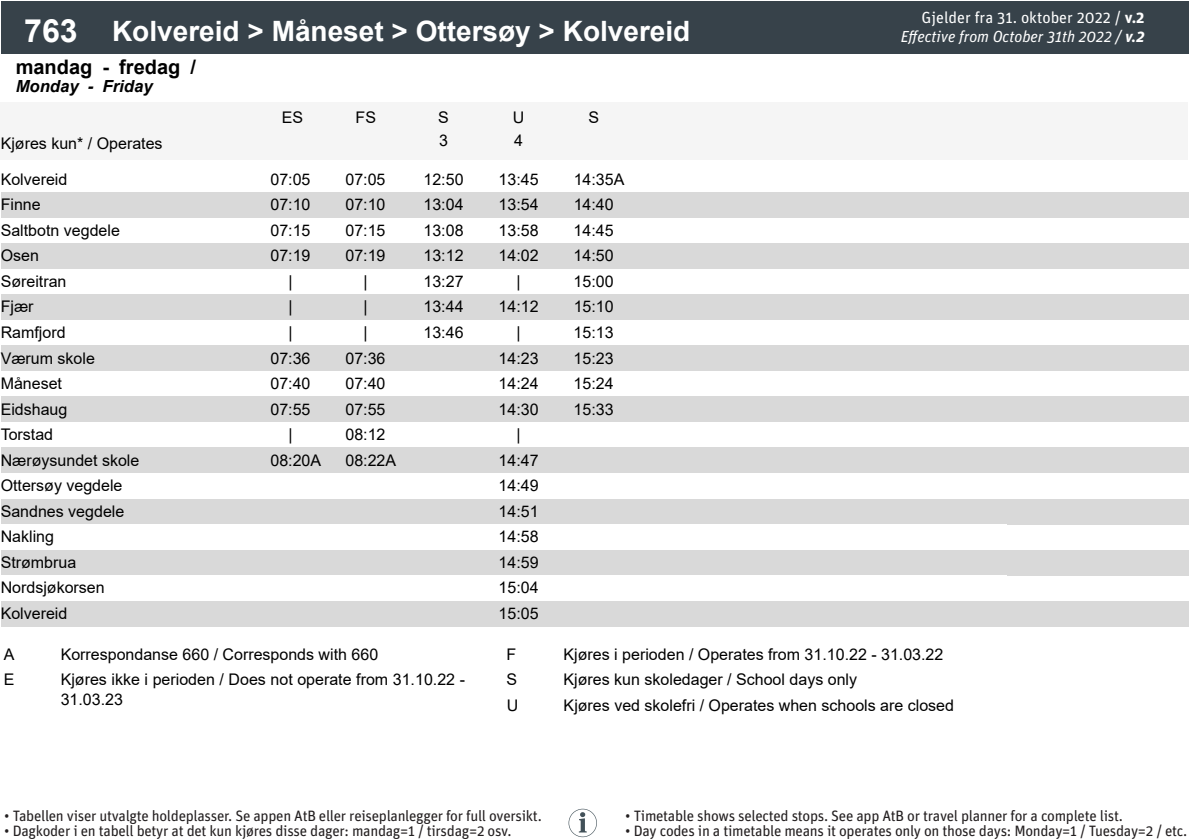
<style>
.page{position:relative;width:1191px;height:840px;background:#fff}
.page>*{position:absolute;margin:0;border:0;box-sizing:border-box;transform-origin:0 0}
.t1{font:700 28px "Arial";color:#fff}
.t2{font:700 20px "Arial";color:#000}
.t3{font:italic 700 16.6px "Arial";color:#000}
.t4{font:16px/22.6px "Arial";color:#000}
.t5{font:italic 16px "Unit Pro";color:#fff}
.t6{font:16px "Unit Pro";color:#fff}
.t7{font:15px "Unit Pro";letter-spacing:-.02em;color:#231f20}
.s1{font-size:32px}
.s2{font-weight:700}
</style>
<div class="page">
<div style="left:1px;top:102px;width:255px;height:57px;background:#f5f5f5"></div>
<div style="left:256px;top:102px;width:75px;height:57px;background:#f5f5f5"></div>
<div style="left:331px;top:102px;width:75px;height:57px;background:#f5f5f5"></div>
<div style="left:406px;top:102px;width:75px;height:57px;background:#f5f5f5"></div>
<div style="left:481px;top:102px;width:75px;height:57px;background:#f5f5f5"></div>
<div style="left:556px;top:102px;width:75px;height:57px;background:#f5f5f5"></div>
<div style="left:631px;top:102px;width:75px;height:57px;background:#f5f5f5"></div>
<div style="left:706px;top:102px;width:75px;height:57px;background:#f5f5f5"></div>
<div style="left:781px;top:102px;width:75px;height:57px;background:#f5f5f5"></div>
<div style="left:856px;top:102px;width:75px;height:57px;background:#f5f5f5"></div>
<div style="left:932px;top:102px;width:256px;height:57px;background:#f5f5f5"></div>
<div style="left:1px;top:2px;width:100px;height:52px;background:#37424a"></div>
<div style="left:101px;top:2px;width:1087px;height:52px;background:#37424a"></div>
<div style="left:1px;top:192px;width:1187px;height:26px;background:#d9d9d9"></div>
<div style="left:1px;top:243px;width:1187px;height:26px;background:#d9d9d9"></div>
<div style="left:1px;top:294px;width:1187px;height:26px;background:#d9d9d9"></div>
<div style="left:1px;top:345px;width:1187px;height:26px;background:#d9d9d9"></div>
<div style="left:1px;top:396px;width:1187px;height:26px;background:#d9d9d9"></div>
<div style="left:1px;top:447px;width:1187px;height:26px;background:#d9d9d9"></div>
<div style="left:1px;top:498px;width:1187px;height:26px;background:#d9d9d9"></div>
<div style="left:1px;top:549px;width:1187px;height:26px;background:#d9d9d9"></div>
<div style="left:1px;top:600px;width:1187px;height:26px;background:#d9d9d9"></div>
<svg style="left:568px;top:808px;width:29px;height:28px"></svg>
<p class="t1" style="left:24px;top:11px;width:667px"><span class="s1">763</span> Kolvereid &gt; Måneset &gt; Ottersøy &gt; Kolvereid</p>
<p class="t2" style="left:16px;top:52px;width:182px">mandag - fredag /</p>
<p class="t3" style="left:16px;top:75px;width:138px">Monday - Friday</p>
<p class="t4" style="left:1px;top:132px;width:163px">Kjøres kun* / Operates</p>
<p class="t4" style="left:282px;top:106px;width:23px">ES</p>
<p class="t4" style="left:355px;top:106px;width:22px">FS</p>
<p class="t4" style="left:438px;top:106px;width:12px">S<br>3</p>
<p class="t4" style="left:513px;top:106px;width:13px">U<br>4</p>
<p class="t4" style="left:588px;top:106px;width:12px">S</p>
<p class="t6" style="left:921px;top:6px;width:224px">Gjelder fra 31. oktober 2022 / <span class="s2">v.2</span></p>
<p class="t5" style="left:900px;top:25px;width:245px">Effective from October 31th 2022 / <span class="s2">v.2</span></p>
<p class="t4" style="left:1px;top:168px;width:68px">Kolvereid</p>
<p class="t4" style="left:270px;top:168px;width:42px">07:05</p>
<p class="t4" style="left:345px;top:168px;width:42px">07:05</p>
<p class="t4" style="left:423px;top:168px;width:42px">12:50</p>
<p class="t4" style="left:498px;top:168px;width:42px">13:45</p>
<p class="t4" style="left:573px;top:168px;width:52px">14:35A</p>
<p class="t4" style="left:1px;top:193px;width:42px">Finne</p>
<p class="t4" style="left:270px;top:193px;width:42px">07:10</p>
<p class="t4" style="left:345px;top:193px;width:42px">07:10</p>
<p class="t4" style="left:423px;top:193px;width:42px">13:04</p>
<p class="t4" style="left:498px;top:193px;width:42px">13:54</p>
<p class="t4" style="left:573px;top:193px;width:42px">14:40</p>
<p class="t4" style="left:1px;top:219px;width:121px">Saltbotn vegdele</p>
<p class="t4" style="left:270px;top:219px;width:42px">07:15</p>
<p class="t4" style="left:345px;top:219px;width:42px">07:15</p>
<p class="t4" style="left:423px;top:219px;width:42px">13:08</p>
<p class="t4" style="left:498px;top:219px;width:42px">13:58</p>
<p class="t4" style="left:573px;top:219px;width:42px">14:45</p>
<p class="t4" style="left:1px;top:244px;width:40px">Osen</p>
<p class="t4" style="left:270px;top:244px;width:42px">07:19</p>
<p class="t4" style="left:345px;top:244px;width:42px">07:19</p>
<p class="t4" style="left:423px;top:244px;width:42px">13:12</p>
<p class="t4" style="left:498px;top:244px;width:42px">14:02</p>
<p class="t4" style="left:573px;top:244px;width:42px">14:50</p>
<p class="t4" style="left:1px;top:270px;width:67px">Søreitran</p>
<p class="t4" style="left:288px;top:270px;width:6px">|</p>
<p class="t4" style="left:363px;top:270px;width:6px">|</p>
<p class="t4" style="left:423px;top:270px;width:42px">13:27</p>
<p class="t4" style="left:516px;top:270px;width:6px">|</p>
<p class="t4" style="left:573px;top:270px;width:42px">15:00</p>
<p class="t4" style="left:1px;top:295px;width:34px">Fjær</p>
<p class="t4" style="left:288px;top:295px;width:6px">|</p>
<p class="t4" style="left:363px;top:295px;width:6px">|</p>
<p class="t4" style="left:423px;top:295px;width:42px">13:44</p>
<p class="t4" style="left:498px;top:295px;width:42px">14:12</p>
<p class="t4" style="left:573px;top:295px;width:42px">15:10</p>
<p class="t4" style="left:1px;top:321px;width:66px">Ramfjord</p>
<p class="t4" style="left:288px;top:321px;width:6px">|</p>
<p class="t4" style="left:363px;top:321px;width:6px">|</p>
<p class="t4" style="left:423px;top:321px;width:42px">13:46</p>
<p class="t4" style="left:516px;top:321px;width:6px">|</p>
<p class="t4" style="left:573px;top:321px;width:42px">15:13</p>
<p class="t4" style="left:1px;top:346px;width:96px">Værum skole</p>
<p class="t4" style="left:270px;top:346px;width:42px">07:36</p>
<p class="t4" style="left:345px;top:346px;width:42px">07:36</p>
<p class="t4" style="left:498px;top:346px;width:42px">14:23</p>
<p class="t4" style="left:573px;top:346px;width:42px">15:23</p>
<p class="t4" style="left:1px;top:372px;width:63px">Måneset</p>
<p class="t4" style="left:270px;top:372px;width:42px">07:40</p>
<p class="t4" style="left:345px;top:372px;width:42px">07:40</p>
<p class="t4" style="left:498px;top:372px;width:42px">14:24</p>
<p class="t4" style="left:573px;top:372px;width:42px">15:24</p>
<p class="t4" style="left:1px;top:397px;width:68px">Eidshaug</p>
<p class="t4" style="left:270px;top:397px;width:42px">07:55</p>
<p class="t4" style="left:345px;top:397px;width:42px">07:55</p>
<p class="t4" style="left:498px;top:397px;width:42px">14:30</p>
<p class="t4" style="left:573px;top:397px;width:42px">15:33</p>
<p class="t4" style="left:1px;top:423px;width:54px">Torstad</p>
<p class="t4" style="left:288px;top:423px;width:6px">|</p>
<p class="t4" style="left:345px;top:423px;width:42px">08:12</p>
<p class="t4" style="left:516px;top:423px;width:6px">|</p>
<p class="t4" style="left:1px;top:448px;width:140px">Nærøysundet skole</p>
<p class="t4" style="left:270px;top:448px;width:52px">08:20A</p>
<p class="t4" style="left:345px;top:448px;width:52px">08:22A</p>
<p class="t4" style="left:498px;top:448px;width:42px">14:47</p>
<p class="t4" style="left:1px;top:474px;width:123px">Ottersøy vegdele</p>
<p class="t4" style="left:498px;top:474px;width:42px">14:49</p>
<p class="t4" style="left:1px;top:499px;width:125px">Sandnes vegdele</p>
<p class="t4" style="left:498px;top:499px;width:42px">14:51</p>
<p class="t4" style="left:1px;top:525px;width:55px">Nakling</p>
<p class="t4" style="left:498px;top:525px;width:42px">14:58</p>
<p class="t4" style="left:1px;top:550px;width:77px">Strømbrua</p>
<p class="t4" style="left:498px;top:550px;width:42px">14:59</p>
<p class="t4" style="left:1px;top:576px;width:105px">Nordsjøkorsen</p>
<p class="t4" style="left:498px;top:576px;width:42px">15:04</p>
<p class="t4" style="left:1px;top:601px;width:68px">Kolvereid</p>
<p class="t4" style="left:498px;top:601px;width:42px">15:05</p>
<p class="t4" style="left:4px;top:642px;width:12px">A</p>
<p class="t4" style="left:61px;top:642px;width:319px">Korrespondanse 660 / Corresponds with 660</p>
<p class="t4" style="left:4px;top:667px;width:12px">E</p>
<p class="t4" style="left:61px;top:669px;width:406px;line-height:19.6px">Kjøres ikke i perioden / Does not operate from 31.10.22 -<br>31.03.23</p>
<p class="t4" style="left:506px;top:642px;width:11px">F</p>
<p class="t4" style="left:563px;top:642px;width:381px">Kjøres i perioden / Operates from 31.10.22 - 31.03.22</p>
<p class="t4" style="left:506px;top:667px;width:12px">S</p>
<p class="t4" style="left:563px;top:667px;width:295px">Kjøres kun skoledager / School days only</p>
<p class="t4" style="left:506px;top:693px;width:13px">U</p>
<p class="t4" style="left:563px;top:693px;width:392px">Kjøres ved skolefri / Operates when schools are closed</p>
<p class="t7" style="left:4px;top:804px;width:539px">• Tabellen viser utvalgte holdeplasser. Se appen AtB eller reiseplanlegger for full oversikt.</p>
<p class="t7" style="left:4px;top:819px;width:509px">• Dagkoder i en tabell betyr at det kun kjøres disse dager: mandag=1 / tirsdag=2 osv.</p>
<p class="t7" style="left:625px;top:804px;width:499px">• Timetable shows selected stops. See app AtB or travel planner for a complete list.</p>
<p class="t7" style="left:625px;top:819px;width:563px">• Day codes in a timetable means it operates only on those days: Monday=1 / Tuesday=2 / etc.</p>
</div>
